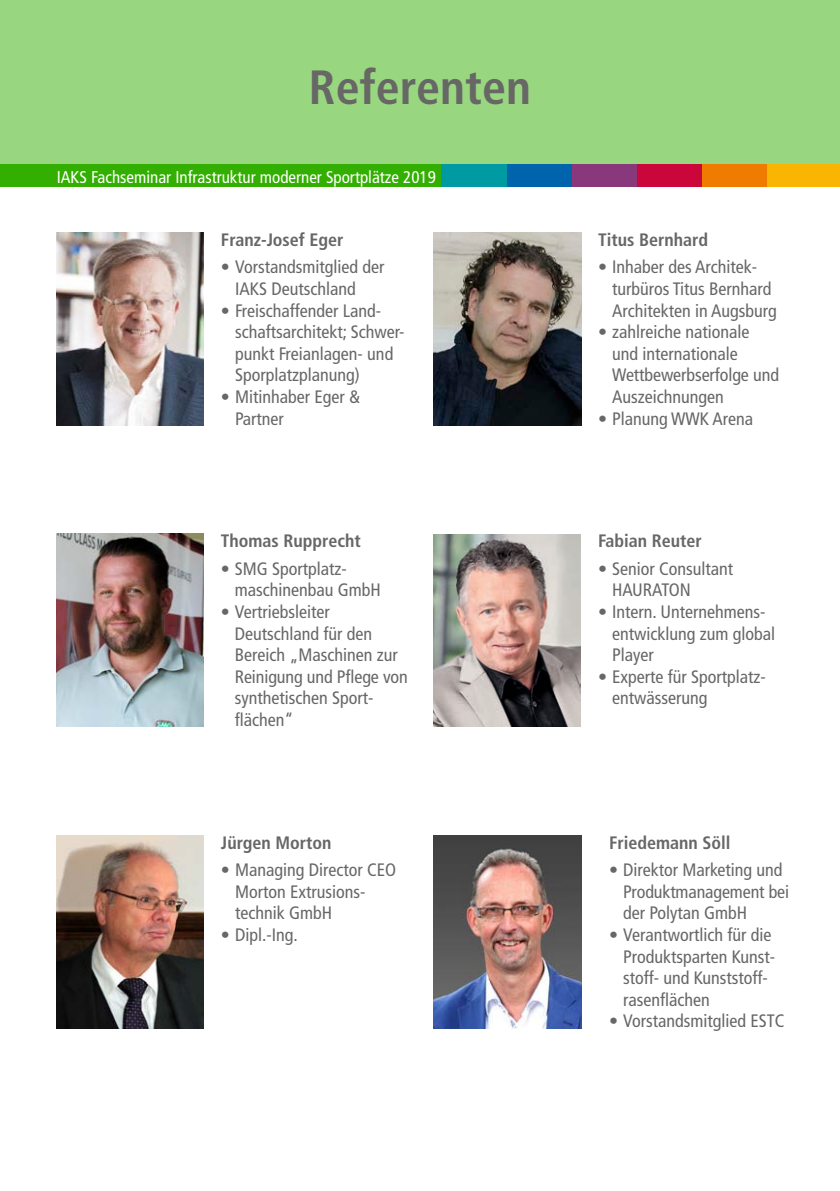
<style>
.page{position:relative;width:840px;height:1191px;background:#fff}
.page>*{position:absolute;margin:0;border:0;box-sizing:border-box;transform-origin:0 0}
.t1{font:700 condensed 48px "Frutiger LT";color:#676766}
.t2{font:condensed 18px/21.6px "Frutiger LT";color:#676766}
.Absatzformat_1{font:700 condensed 18px "Frutiger LT";color:#676766}
.t3{font:condensed 17px "Frutiger LT";color:#fff}
</style>
<div class="page">
<img style="left:56px;top:534px;width:148px;height:192px">
<img style="left:56px;top:232px;width:148px;height:193px">
<img style="left:433px;top:535px;width:147px;height:191px">
<img style="left:56px;top:835px;width:148px;height:193px">
<img style="left:433px;top:835px;width:147px;height:193px">
<div style="left:0;top:0;width:839px;height:164px;background:#98d780"></div>
<div style="left:0;top:164px;width:441px;height:23px;background:#32af00"></div>
<div style="left:441px;top:164px;width:65px;height:23px;background:#009aa3"></div>
<div style="left:506px;top:164px;width:66px;height:23px;background:#0064ad"></div>
<div style="left:572px;top:164px;width:65px;height:23px;background:#89397b"></div>
<div style="left:637px;top:164px;width:65px;height:23px;background:#cb063a"></div>
<div style="left:702px;top:164px;width:65px;height:23px;background:#ef7b00"></div>
<div style="left:767px;top:164px;width:72px;height:23px;background:#fab502"></div>
<img style="left:433px;top:232px;width:147px;height:193px">
<p class="t1" style="left:309px;top:59px;width:223px">Referenten</p>
<p class="t3" style="left:57px;top:167px;width:380px">IAKS Fachseminar Infrastruktur moderner Sportplätze 2019</p>
<p class="Absatzformat_1" style="left:221px;top:229px;width:124px">Franz-Josef Eger</p>
<p class="t2" style="left:235px;top:256px;width:151px;text-indent:-14px">• Vorstandsmitglied der<br>IAKS Deutschland</p>
<p class="t2" style="left:235px;top:300px;width:171px;text-indent:-14px">• Freischaffender Land&shy;schaftsarchitekt; Schwer&shy;punkt Freianlagen- und<br>Sporplatzplanung)</p>
<p class="t2" style="left:235px;top:386px;width:126px;text-indent:-14px">• Mitinhaber Eger &amp;<br>Partner</p>
<p class="Absatzformat_1" style="left:221px;top:530px;width:141px">Thomas Rupprecht</p>
<p class="t2" style="left:235px;top:558px;width:147px;text-indent:-14px">• SMG Sportplatz&shy;maschinenbau GmbH</p>
<p class="t2" style="left:235px;top:601px;width:174px;text-indent:-14px">• Vertriebsleiter<br>Deutschland für den<br>Bereich „Maschinen zur<br>Reinigung und Pflege von synthetischen Sport&shy;flächen“</p>
<p class="Absatzformat_1" style="left:221px;top:832px;width:112px">Jürgen Morton</p>
<p class="t2" style="left:235px;top:859px;width:162px;text-indent:-14px">• Managing Director CEO<br>Morton Extrusions&shy;technik GmbH</p>
<p class="t2" style="left:221px;top:924px;width:78px">• Dipl.-Ing.</p>
<p class="Absatzformat_1" style="left:597px;top:229px;width:111px">Titus Bernhard</p>
<p class="t2" style="left:611px;top:256px;width:166px;text-indent:-14px">• Inhaber des Architek&shy;turbüros Titus Bernhard<br>Architekten in Augsburg</p>
<p class="t2" style="left:611px;top:321px;width:168px;text-indent:-14px">• zahlreiche nationale und internationale<br>Wettbewerbserfolge und<br>Auszeichnungen</p>
<p class="t2" style="left:597px;top:408px;width:156px">• Planung WWK Arena</p>
<p class="Absatzformat_1" style="left:597px;top:530px;width:105px">Fabian Reuter</p>
<p class="t2" style="left:611px;top:558px;width:122px;text-indent:-14px">• Senior Consultant<br>HAURATON</p>
<p class="t2" style="left:611px;top:601px;width:164px;text-indent:-14px">• Intern. Unternehmens&shy;entwicklung zum global<br>Player</p>
<p class="t2" style="left:611px;top:666px;width:155px;text-indent:-14px">• Experte für Sportplatz&shy;entwässerung</p>
<p class="Absatzformat_1" style="left:608px;top:832px;width:123px">Friedemann Söll</p>
<p class="t2" style="left:622px;top:859px;width:167px;text-indent:-14px">• Direktor Marketing und<br>Produktmanagement bei der Polytan GmbH</p>
<p class="t2" style="left:622px;top:924px;width:153px;text-indent:-14px">• Verantwortlich für die<br>Produktsparten Kunst&shy;stoff- und Kunststoff&shy;rasenflächen</p>
<p class="t2" style="left:608px;top:1010px;width:177px">• Vorstandsmitglied ESTC</p>
</div>
